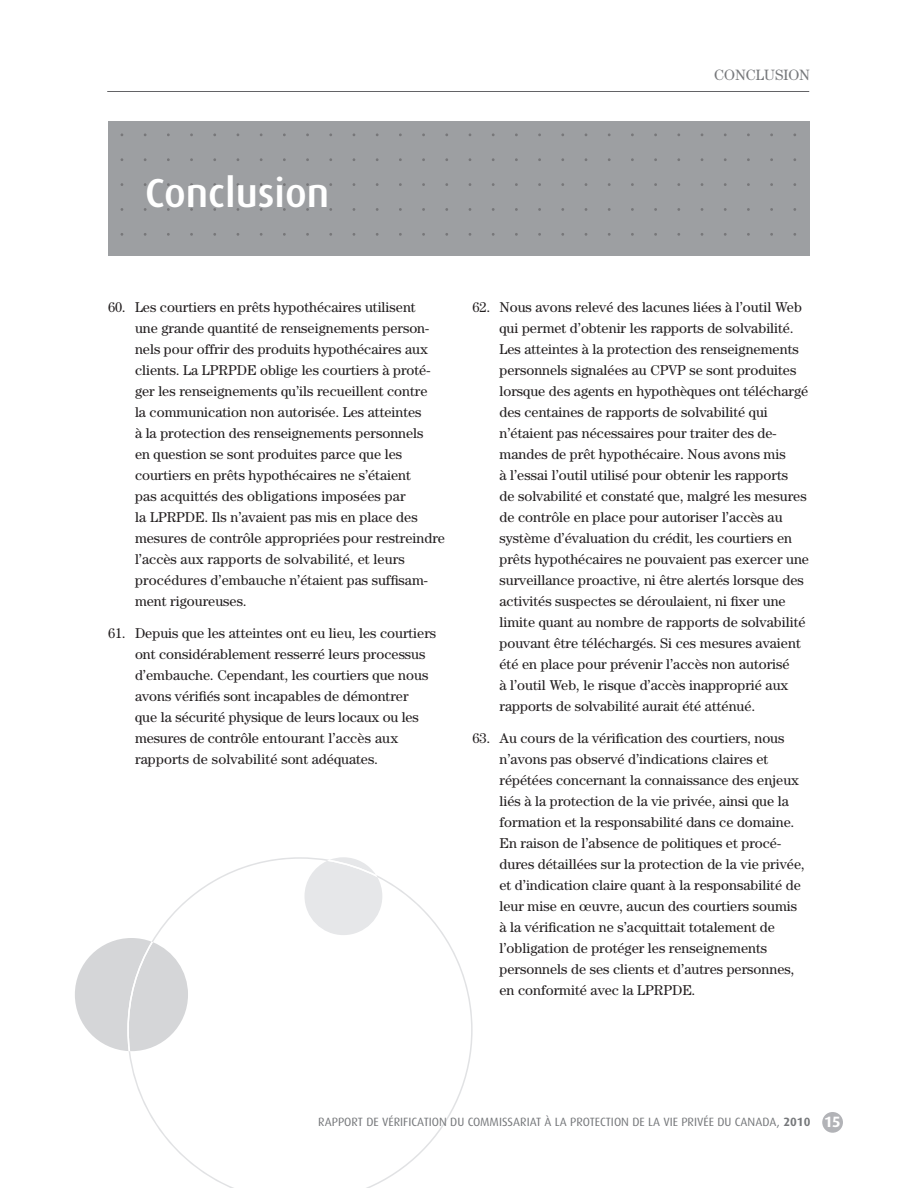
<style>
.page{position:relative;width:918px;height:1188px;background:#fff}
.page>*{position:absolute;margin:0;border:0;box-sizing:border-box;transform-origin:0 0}
.t1{font:500 40.5px "Dax";color:#fff}
.t2{font:15px "Century";color:#76787b}
.t3{font:700 15px "Dax";color:#fff}
.t4{font:14.25px/21px "Century";color:#231f20}
.t5{font:12px "Dax";color:#76787b}
.t6{font:700 12px "Dax";color:#76787b}
.s1{font-weight:400}
</style>
<div class="page">
<hr style="left:107px;top:91px;width:702px;height:1px;background:#636366">
<div style="left:822px;top:1112px;width:21px;height:21px;background:#b2b3b7;border-radius:50%"></div>
<div style="left:108px;top:122px;width:702px;height:134px;background:#9d9fa2"></div>
<svg style="left:129px;top:857px;width:344px;height:331px"></svg>
<svg style="left:305px;top:857px;width:77px;height:78px"></svg>
<svg style="left:75px;top:938px;width:113px;height:113px"></svg>
<h1 class="t1" style="left:145px;top:170px;width:186px">Conclusion</h1>
<p class="t2" style="left:714px;top:67px;width:97px">conclusion</p>
<p class="t4" style="left:135px;top:296px;width:312px;text-indent:-27px">60. Les courtiers en prêts hypothécaires utilisent<br>une grande quantité de renseignements person&shy;nels pour offrir des produits hypothécaires aux clients. La LPRPDE oblige les courtiers à proté&shy;ger les renseignements qu’ils recueillent contre<br>la communication non autorisée. Les atteintes<br>à la protection des renseignements personnels<br>en question se sont produites parce que les courtiers en prêts hypothécaires ne s’étaient<br>pas acquittés des obligations imposées par<br>la LPRPDE. Ils n’avaient pas mis en place des mesures de contrôle appropriées pour restreindre l’accès aux rapports de solvabilité, et leurs procédures d’embauche n’étaient pas suffisam&shy;ment rigoureuses.</p>
<p class="t4" style="left:135px;top:622px;width:303px;text-indent:-27px">61. Depuis que les atteintes ont eu lieu, les courtiers ont considérablement resserré leurs processus d’embauche. Cependant, les courtiers que nous avons vérifiés sont incapables de démontrer<br>que la sécurité physique de leurs locaux ou les mesures de contrôle entourant l’accès aux rapports de solvabilité sont adéquates.</p>
<p class="t4" style="left:500px;top:296px;width:311px;text-indent:-27px">62. Nous avons relevé des lacunes liées à l’outil Web qui permet d’obtenir les rapports de solvabilité.<br>Les atteintes à la protection des renseignements personnels signalées au CPVP se sont produites lorsque des agents en hypothèques ont téléchargé des centaines de rapports de solvabilité qui n’étaient pas nécessaires pour traiter des de&shy;mandes de prêt hypothécaire. Nous avons mis<br>à l’essai l’outil utilisé pour obtenir les rapports<br>de solvabilité et constaté que, malgré les mesures de contrôle en place pour autoriser l’accès au système d’évaluation du crédit, les courtiers en prêts hypothécaires ne pouvaient pas exercer une surveillance proactive, ni être alertés lorsque des activités suspectes se déroulaient, ni fixer une limite quant au nombre de rapports de solvabilité pouvant être téléchargés. Si ces mesures avaient été en place pour prévenir l’accès non autorisé<br>à l’outil Web, le risque d’accès inapproprié aux rapports de solvabilité aurait été atténué.</p>
<p class="t4" style="left:500px;top:727px;width:307px;text-indent:-27px">63. Au cours de la vérification des courtiers, nous n’avons pas observé d’indications claires et répétées concernant la connaissance des enjeux liés à la protection de la vie privée, ainsi que la formation et la responsabilité dans ce domaine.<br>En raison de l’absence de politiques et procé&shy;dures détaillées sur la protection de la vie privée, et d’indication claire quant à la responsabilité de leur mise en œuvre, aucun des courtiers soumis à la vérification ne s’acquittait totalement de l’obligation de protéger les renseignements personnels de ses clients et d’autres personnes, en conformité avec la LPRPDE.</p>
<p class="t5" style="left:318px;top:1115px;width:14px">RAPPORT</p>
<p class="t5" style="left:366px;top:1115px;width:49px">DE VÉRI FICATION</p>
<p class="t5" style="left:450px;top:1115px;width:30px">DU COMMISSARIAT</p>
<p class="t5" style="left:545px;top:1115px;width:33px">À LA PROTECTION</p>
<p class="t5" style="left:632px;top:1115px;width:117px">DE LA VIE PRIVÉE DU CANADA</p>
<p class="t6" style="left:777px;top:1115px;width:35px"><span class="s1">,</span> 2010</p>
<p class="t3" style="left:824px;top:1114px;width:18px">15</p>
</div>
